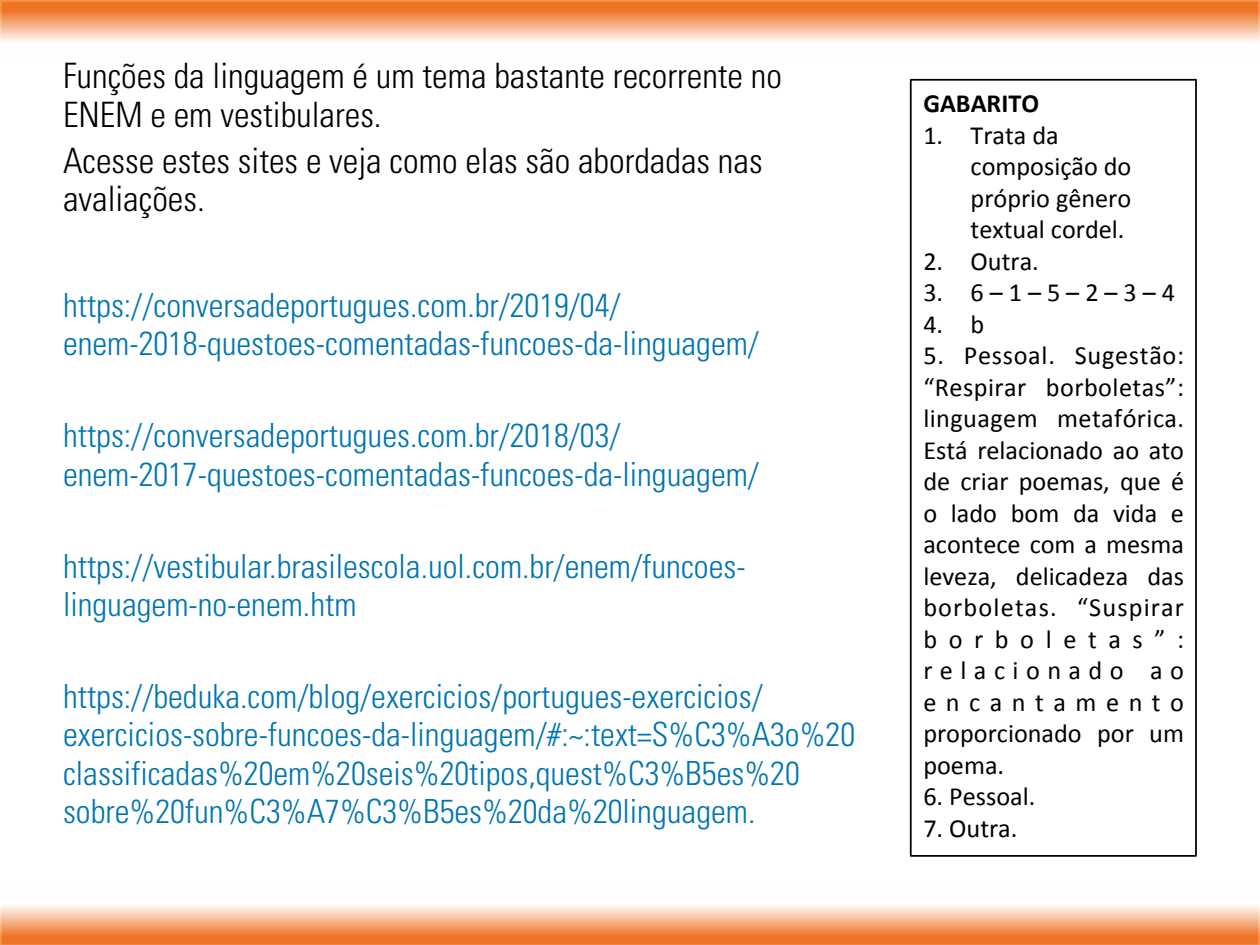
<style>
.page{position:relative;width:1260px;height:945px;background:#fff}
.page>*{position:absolute;margin:0;border:0;box-sizing:border-box;transform-origin:0 0}
.t1{font:300 condensed 35px/38.5px "Univers LT Std";color:#000}
.t2{font:300 condensed 33.25px/38.5px "Univers LT Std";color:#0075b0}
.t3{font:26.25px/31.5px "Calibri";color:#000}
.t4{font:700 26.25px "Calibri";color:#000}
</style>
<div class="page">
<svg style="left:0;top:0;width:1260px;height:42px;background:#f4a675"></svg>
<svg style="left:0;top:906px;width:1260px;height:39px;background:#f4a676"></svg>
<div style="left:910px;top:79px;width:287px;height:778px;border:2px solid #000"></div>
<p class="t1" style="left:63px;top:57px;width:721px">Funções da linguagem é um tema bastante recorrente no<br>ENEM e em vestibulares.</p>
<p class="t1" style="left:63px;top:141px;width:701px">Acesse estes sites e veja como elas são abordadas nas avaliações.</p>
<p class="t2" style="left:63px;top:286px;width:698px">https://conversadeportugues.com.br/2019/04/ enem-2018-questoes-comentadas-funcoes-da-linguagem/</p>
<p class="t2" style="left:63px;top:416px;width:698px">https://conversadeportugues.com.br/2018/03/ enem-2017-questoes-comentadas-funcoes-da-linguagem/</p>
<p class="t2" style="left:63px;top:547px;width:684px">https://vestibular.brasilescola.uol.com.br/enem/funcoes&shy;linguagem-no-enem.htm</p>
<p class="t2" style="left:63px;top:677px;width:794px">https://beduka.com/blog/exercicios/portugues-exercicios/ exercicios-sobre-funcoes-da-linguagem/#:~:text=S%C3%A3o%20 classificadas%20em%20seis%20tipos,quest%C3%B5es%20 sobre%20fun%C3%A7%C3%B5es%20da%20linguagem.</p>
<p class="t4" style="left:923px;top:87px;width:117px">GABARITO</p>
<p class="t3" style="left:971px;top:119px;width:162px;text-indent:-47px">1. Trata da composição do próprio gênero textual cordel.</p>
<p class="t3" style="left:923px;top:245px;width:117px">2. Outra.</p>
<p class="t3" style="left:923px;top:277px;width:253px">3. 6 – 1 – 5 – 2 – 3 – 4</p>
<p class="t3" style="left:923px;top:308px;width:63px">4. b</p>
<p class="t3" style="left:923px;top:340px;width:262px;text-align:justify">5. Pessoal. Sugestão: “Respirar borboletas”: linguagem metafórica.<br>Está relacionado ao ato de criar poemas, que é o lado bom da vida e acontece com a mesma leveza, delicadeza das borboletas. “Suspirar borboletas”: relacionado ao encantamento proporcionado por um poema.</p>
<p class="t3" style="left:923px;top:781px;width:114px">6. Pessoal.</p>
<p class="t3" style="left:923px;top:812px;width:96px">7. Outra.</p>
</div>
